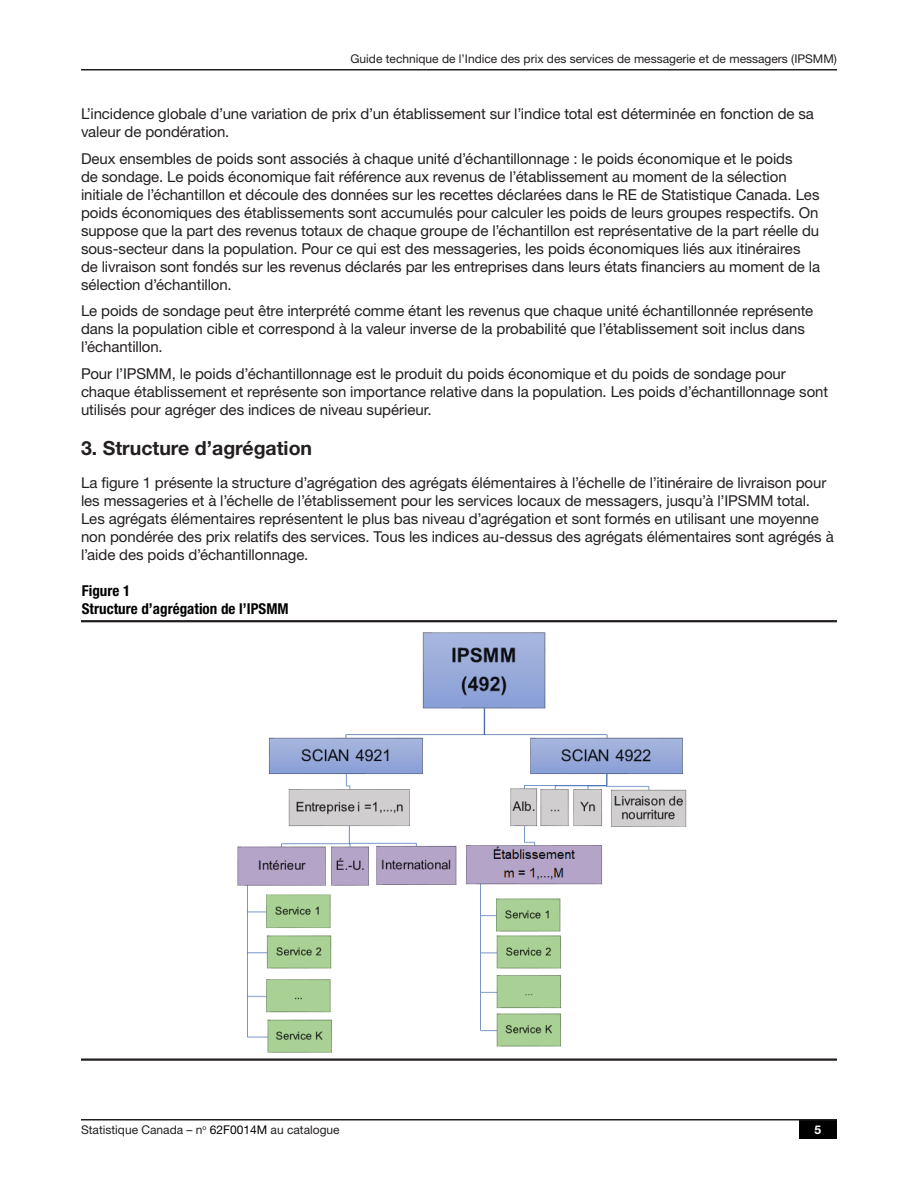
<style>
.page{position:relative;width:918px;height:1188px;background:#fff}
.page>*{position:absolute;margin:0;border:0;box-sizing:border-box;transform-origin:0 0}
.t1{font:700 19.5px "Helvetica Neue LT Std";color:#231f20}
.t2{font:15px/18px "Helvetica Neue LT Std";letter-spacing:-.005em;color:#231f20}
.t3{font:700 condensed 15px/18px "Helvetica Neue LT Std";letter-spacing:.005em;color:#000}
.t4{font:12px "Helvetica Neue LT Std";color:#231f20}
.t5{font:700 12px "Helvetica Neue LT Std";color:#fff}
.s1{color:#000}
</style>
<div class="page">
<div style="left:799px;top:1120px;width:38px;height:19px;background:#000"></div>
<hr style="left:81px;top:1119px;width:756px;height:1px;background:#231f20">
<hr style="left:81px;top:69px;width:756px;height:1px;background:#231f20">
<hr style="left:81px;top:1058px;width:756px;height:3px;background:#231f20">
<hr style="left:81px;top:620px;width:756px;height:2px;background:#231f20">
<img style="left:237px;top:632px;width:450px;height:421px">
<p class="t4" style="left:350px;top:51px;width:488px">Guide technique de l’Indice des prix des services de messagerie et de messagers (IPSMM)</p>
<p class="t2" style="left:81px;top:104px;width:734px">L’incidence globale d’une variation de prix d’un établissement sur l’indice total est déterminée en fonction de sa valeur de pondération.</p>
<p class="t2" style="left:81px;top:149px;width:741px">Deux ensembles de poids sont associés à chaque unité d’échantillonnage : le poids économique et le poids<br>de sondage. Le poids économique fait référence aux revenus de l’établissement au moment de la sélection initiale de l’échantillon et découle des données sur les recettes déclarées dans le RE de Statistique Canada. Les poids économiques des établissements sont accumulés pour calculer les poids de leurs groupes respectifs. On suppose que la part des revenus totaux de chaque groupe de l’échantillon est représentative de la part réelle du sous-secteur dans la population. Pour ce qui est des messageries, les poids économiques liés aux itinéraires de livraison sont fondés sur les revenus déclarés par les entreprises dans leurs états financiers au moment de la sélection d’échantillon.</p>
<p class="t2" style="left:81px;top:302px;width:734px">Le poids de sondage peut être interprété comme étant les revenus que chaque unité échantillonnée représente dans la population cible et correspond à la valeur inverse de la probabilité que l’établissement soit inclus dans l’échantillon.</p>
<p class="t2" style="left:81px;top:364px;width:749px">Pour l’IPSMM, le poids d’échantillonnage est le produit du poids économique et du poids de sondage pour chaque établissement et représente son importance relative dans la population. Les poids d’échantillonnage sont utilisés pour agréger des indices de niveau supérieur.</p>
<h1 class="t1" style="left:81px;top:436px;width:233px">3. Structure d’agrégation</h1>
<p class="t2" style="left:81px;top:474px;width:754px">La figure 1 présente la structure d’agrégation des agrégats élémentaires à l’échelle de l’itinéraire de livraison pour les messageries et à l’échelle de l’établissement pour les services locaux de messagers, jusqu’à l’IPSMM total.<br>Les agrégats élémentaires représentent le plus bas niveau d’agrégation et sont formés en utilisant une moyenne non pondérée des prix relatifs des services. Tous les indices au-dessus des agrégats élémentaires sont agrégés à l’aide des poids d’échantillonnage.</p>
<p class="t3" style="left:82px;top:581px;width:208px">Figure 1<br>Structure d’agrégation de l’IPSMM</p>
<p class="t4" style="left:81px;top:1122px;width:260px">Statistique Canada – n<sup>o</sup> <span class="s1">62F0014M</span> au catalogue</p>
<p class="t5" style="left:814px;top:1122px;width:8px">5</p>
</div>
